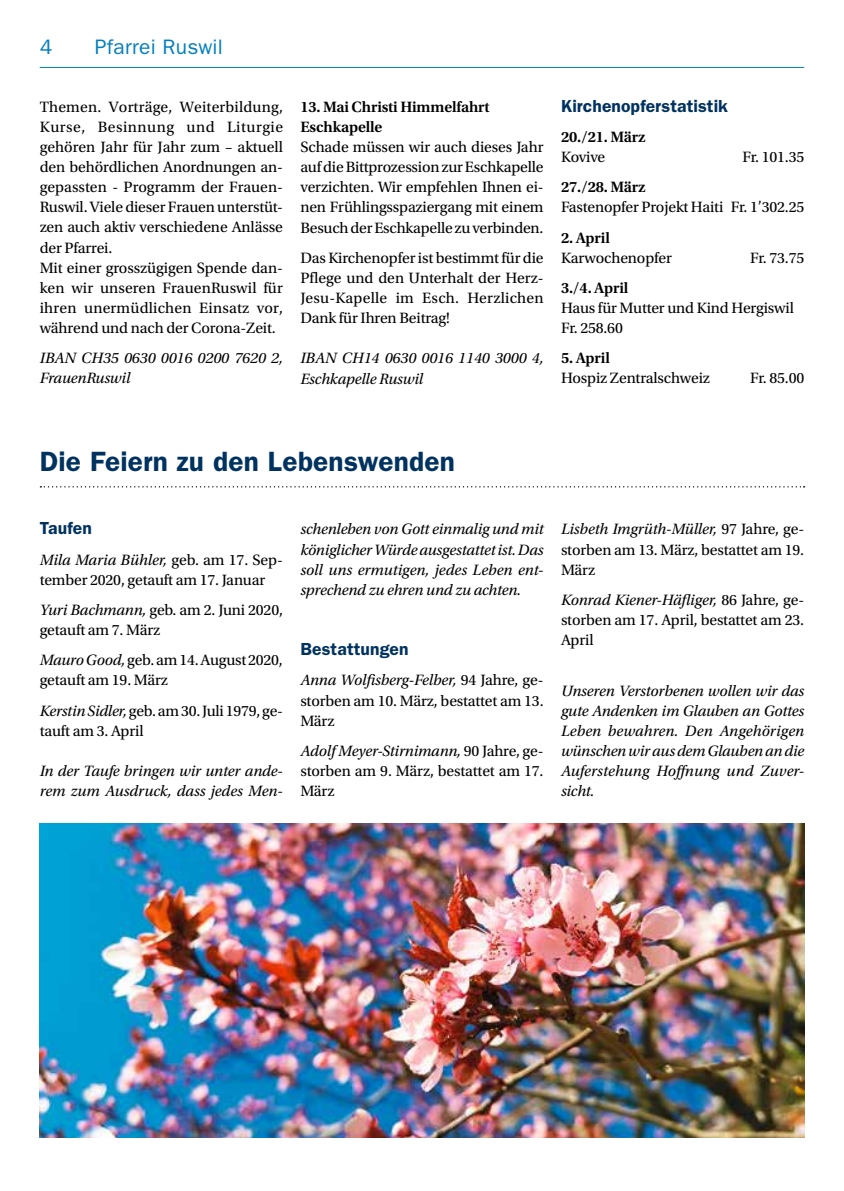
<style>
.page{position:relative;width:844px;height:1191px;background:#fff}
.page>*{position:absolute;margin:0;border:0;box-sizing:border-box;transform-origin:0 0}
.t1{font:600 28px "ITC Franklin Gothic Std";letter-spacing:.01em;color:#003260}
.t2{font:21px "ITC Franklin Gothic Std";letter-spacing:.01em;color:#007ec0}
.t3{font:600 17.5px "ITC Franklin Gothic Std";letter-spacing:.005em;color:#003260}
.t4{font:15.75px/20.1px "Utopia Std";letter-spacing:-.01em;color:#000}
.t5{font:italic 15.75px/20.1px "Utopia Std";letter-spacing:-.005em;color:#000}
.t6{font:600 15.75px/20.1px "Utopia Std";letter-spacing:-.01em;color:#000}
.s1{font-style:italic}
</style>
<div class="page">
<hr style="left:40px;top:67px;width:764px;height:1px;background:#007ec0">
<svg style="left:40px;top:486px;width:764px;height:1px"></svg>
<img style="left:40px;top:823px;width:764px;height:314px">
<h2 class="t2" style="left:40px;top:35px;width:14px">4</h2>
<h2 class="t2" style="left:95px;top:35px;width:129px">Pfarrei Ruswil</h2>
<p class="t4" style="left:40px;top:97px;width:245px">Themen. Vorträge, Weiterbildung,<br>Kurse, Besinnung und Liturgie gehören Jahr für Jahr zum – aktuell den behördlichen Anordnungen an&shy;gepassten - Programm der Frauen-<br>Ruswil. Viele dieser Frauen unterstüt&shy;zen auch aktiv verschiedene Anlässe der Pfarrei.<br>Mit einer grosszügigen Spende dan&shy;ken wir unseren FrauenRuswil für ihren unermüdlichen Einsatz vor, während und nach der Corona-Zeit.</p>
<p class="t5" style="left:40px;top:348px;width:245px">IBAN CH35 0630 0016 0200 7620 2,<br>FrauenRuswil</p>
<p class="t6" style="left:300px;top:97px;width:191px">13. Mai Christi Himmelfahrt<br>Eschkapelle</p>
<p class="t4" style="left:300px;top:137px;width:245px;text-align:justify">Schade müssen wir auch dieses Jahr auf die Bittprozession zur Eschkapelle verzichten. Wir empfehlen Ihnen ei&shy;nen Frühlingsspaziergang mit einem Besuch der Eschkapelle zu verbinden.</p>
<p class="t4" style="left:300px;top:248px;width:245px;text-align:justify">Das Kirchenopfer ist bestimmt für die Pflege und den Unterhalt der Herz-Jesu-Kapelle im Esch. Herzlichen Dank für Ihren Beitrag!</p>
<p class="t5" style="left:300px;top:348px;width:245px">IBAN CH14 0630 0016 1140 3000 4,<br>Eschkapelle Ruswil</p>
<p class="t3" style="left:561px;top:95px;width:168px">Kirchenopferstatistik</p>
<p class="t6" style="left:561px;top:127px;width:86px">20./21. März</p>
<p class="t4" style="left:561px;top:147px;width:46px">Kovive</p>
<p class="t4" style="left:742px;top:147px;width:63px">Fr. 101.35</p>
<p class="t6" style="left:561px;top:177px;width:86px">27./28. März</p>
<p class="t4" style="left:561px;top:197px;width:245px">Fastenopfer Projekt Haiti Fr. 1’302.25</p>
<p class="t6" style="left:561px;top:227px;width:50px">2. April</p>
<p class="t4" style="left:561px;top:248px;width:112px">Karwochenopfer</p>
<p class="t4" style="left:749px;top:248px;width:56px">Fr. 73.75</p>
<p class="t6" style="left:561px;top:278px;width:69px">3./4. April</p>
<p class="t4" style="left:561px;top:298px;width:234px">Haus für Mutter und Kind Hergiswil<br>Fr. 258.60</p>
<p class="t6" style="left:561px;top:348px;width:50px">5. April</p>
<p class="t4" style="left:561px;top:368px;width:150px">Hospiz Zentralschweiz</p>
<p class="t4" style="left:749px;top:368px;width:56px">Fr. 85.00</p>
<h1 class="t1" style="left:40px;top:445px;width:416px">Die Feiern zu den Lebenswenden</h1>
<p class="t3" style="left:40px;top:518px;width:54px">Taufen</p>
<p class="t4" style="left:40px;top:550px;width:244px"><span class="s1">Mila Maria Bühler,</span> geb. am 17. Sep&shy;tember 2020, getauft am 17. Januar</p>
<p class="t4" style="left:40px;top:600px;width:245px"><span class="s1">Yuri Bachmann,</span> geb. am 2. Juni 2020, getauft am 7. März</p>
<p class="t4" style="left:40px;top:650px;width:245px"><span class="s1">Mauro Good,</span> geb. am 14. August 2020, getauft am 19. März</p>
<p class="t4" style="left:40px;top:701px;width:245px"><span class="s1">Kerstin Sidler,</span> geb. am 30. Juli 1979, ge&shy;tauft am 3. April</p>
<p class="t5" style="left:40px;top:761px;width:245px">In der Taufe bringen wir unter ande&shy;rem zum Ausdruck, dass jedes Men-</p>
<p class="t5" style="left:300px;top:519px;width:245px;text-align:justify">schenleben von Gott einmalig und mit königlicher Würde ausgestattet ist. Das soll uns ermutigen, jedes Leben ent&shy;sprechend zu ehren und zu achten.</p>
<p class="t3" style="left:300px;top:639px;width:110px">Bestattungen</p>
<p class="t4" style="left:300px;top:670px;width:245px;text-align:justify"><span class="s1">Anna Wolfisberg-Felber,</span> 94 Jahre, ge&shy;storben am 10. März, bestattet am 13.<br>März</p>
<p class="t4" style="left:300px;top:741px;width:245px;text-align:justify"><span class="s1">Adolf Meyer-Stirnimann,</span> 90 Jahre, ge&shy;storben am 9. März, bestattet am 17.<br>März</p>
<p class="t4" style="left:561px;top:519px;width:245px;text-align:justify"><span class="s1">Lisbeth Imgrüth-Müller,</span> 97 Jahre, ge&shy;storben am 13. März, bestattet am 19.<br>März</p>
<p class="t4" style="left:561px;top:590px;width:245px;text-align:justify"><span class="s1">Konrad Kiener-Häfliger,</span> 86 Jahre, ge&shy;storben am 17. April, bestattet am 23.<br>April</p>
<p class="t5" style="left:561px;top:680px;width:245px;text-align:justify">Unseren Verstorbenen wollen wir das gute Andenken im Glauben an Gottes Leben bewahren. Den Angehörigen wünschen wir aus dem Glauben an die Auferstehung Hoffnung und Zuver&shy;sicht.</p>
</div>
